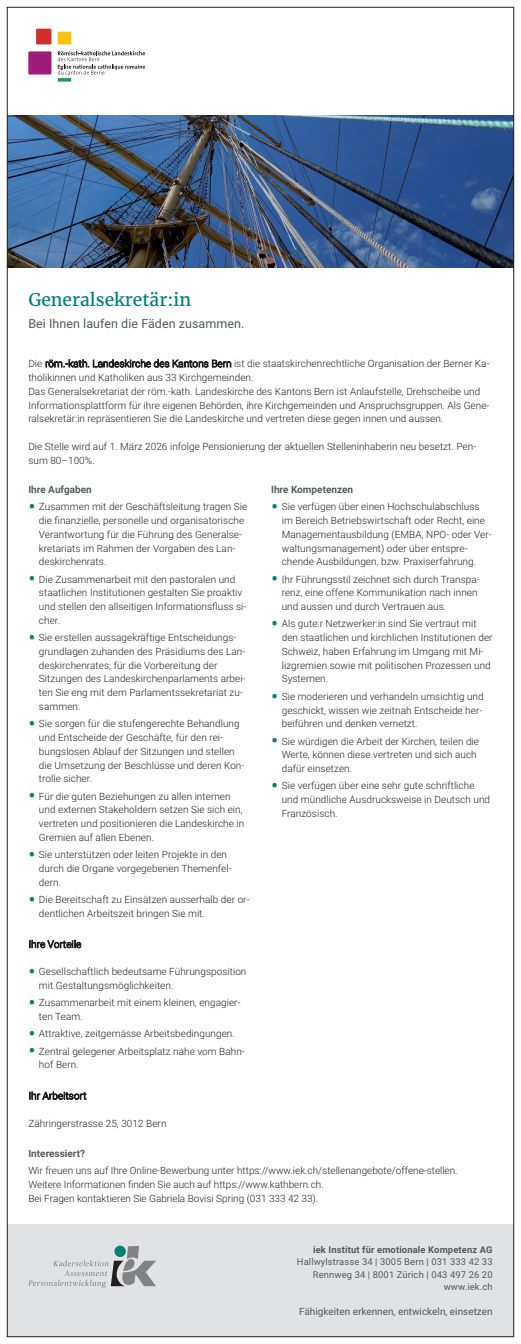
<style>
.page{position:relative;width:521px;height:1344px;background:#fff}
.page>*{position:absolute;margin:0;border:0;box-sizing:border-box;transform-origin:0 0}
.t1{font:17.5px "Merriweather";color:#00817a}
.t2{font:12.5px "Roboto";letter-spacing:.005em;color:#555a5e}
.t3{font:300 10px/13.8px "Roboto";letter-spacing:.005em;color:#231f20}
.t4{font:10px "Roboto";color:#555a5e}
.t5{font:700 10px "Roboto";color:#555a5e}
.t6{font:9.38px/12.5px "Roboto";letter-spacing:.015em;color:#555a5e;text-align:right}
.t7{font:700 9.38px "Roboto";letter-spacing:.015em;color:#555a5e}
.s1{font-weight:400;font-size:21.25px;color:#00817a}
</style>
<div class="page">
<div style="left:7px;top:1224px;width:507px;height:112px;background:#e1e2e4"></div>
<img style="left:9px;top:115px;width:503px;height:153px">
<div style="left:36px;top:29px;width:15px;height:15px;background:#d12d29"></div>
<div style="left:58px;top:32px;width:13px;height:12px;background:#fec210"></div>
<div style="left:28px;top:51px;width:23px;height:24px;background:#9e1b7a"></div>
<svg style="left:58px;top:51px;width:87px;height:24px"></svg>
<svg style="left:58px;top:78px;width:13px;height:4px"></svg>
<svg style="left:28px;top:1245px;width:128px;height:43px"></svg>
<h1 class="t1" style="left:28px;top:290px;width:164px">Generalsekretär:in</h1>
<p class="t2" style="left:28px;top:316px;width:218px">Bei Ihnen laufen die Fäden zusammen.</p>
<p class="t3" style="left:28px;top:357px;width:463px">Die röm.-kath. Landeskirche des Kantons Bern ist die staatskirchenrechtliche Organisation der Berner Ka&shy;tholikinnen und Katholiken aus 33 Kirchgemeinden.<br>Das Generalsekretariat der röm.-kath. Landeskirche des Kantons Bern ist Anlaufstelle, Drehscheibe und Informationsplattform für ihre eigenen Behörden, ihre Kirchgemeinden und Anspruchsgruppen. Als Gene&shy;ralsekretär:in repräsentieren Sie die Landeskirche und vertreten diese gegen innen und aussen.</p>
<p class="t3" style="left:28px;top:439px;width:449px">Die Stelle wird auf 1. März 2026 infolge Pensionierung der aktuellen Stelleninhaberin neu besetzt. Pen&shy;sum 80–100%.</p>
<p class="t5" style="left:28px;top:483px;width:65px">Ihre Aufgaben</p>
<p class="t3" style="left:39px;top:500px;width:210px;text-indent:-11px"><span class="s1">•</span> Zusammen mit der Geschäftsleitung tragen Sie die finanzielle, personelle und organisatorische Verantwortung für die Führung des Generalse&shy;kretariats im Rahmen der Vorgaben des Lan&shy;deskirchenrats.</p>
<p class="t3" style="left:39px;top:572px;width:209px;text-indent:-11px"><span class="s1">•</span> Die Zusammenarbeit mit den pastoralen und staatlichen Institutionen gestalten Sie proaktiv und stellen den allseitigen Informationsfluss si&shy;cher.</p>
<p class="t3" style="left:39px;top:631px;width:208px;text-indent:-11px"><span class="s1">•</span> Sie erstellen aussagekräftige Entscheidungs&shy;grundlagen zuhanden des Präsidiums des Lan&shy;deskirchenrates; für die Vorbereitung der Sitzungen des Landeskirchenparlaments arbei&shy;ten Sie eng mit dem Parlamentssekretariat zu&shy;sammen.</p>
<p class="t3" style="left:39px;top:717px;width:207px;text-indent:-11px"><span class="s1">•</span> Sie sorgen für die stufengerechte Behandlung und Entscheide der Geschäfte, für den rei&shy;bungslosen Ablauf der Sitzungen und stellen die Umsetzung der Beschlüsse und deren Kon&shy;trolle sicher.</p>
<p class="t3" style="left:39px;top:789px;width:207px;text-indent:-11px"><span class="s1">•</span> Für die guten Beziehungen zu allen internen und externen Stakeholdern setzen Sie sich ein, vertreten und positionieren die Landeskirche in Gremien auf allen Ebenen.</p>
<p class="t3" style="left:39px;top:847px;width:194px;text-indent:-11px"><span class="s1">•</span> Sie unterstützen oder leiten Projekte in den durch die Organe vorgegebenen Themenfel&shy;dern.</p>
<p class="t3" style="left:39px;top:892px;width:212px;text-indent:-11px"><span class="s1">•</span> Die Bereitschaft zu Einsätzen ausserhalb der or&shy;dentlichen Arbeitszeit bringen Sie mit.</p>
<p class="t3" style="left:29px;top:937px;width:54px">Ihre Vorteile</p>
<p class="t3" style="left:39px;top:964px;width:209px;text-indent:-11px"><span class="s1">•</span> Gesellschaftlich bedeutsame Führungsposition mit Gestaltungsmöglichkeiten.</p>
<p class="t3" style="left:39px;top:996px;width:203px;text-indent:-11px"><span class="s1">•</span> Zusammenarbeit mit einem kleinen, engagier&shy;ten Team.</p>
<p class="t3" style="left:28px;top:1027px;width:208px"><span class="s1">•</span> Attraktive, zeitgemässe Arbeitsbedingungen.</p>
<p class="t3" style="left:39px;top:1044px;width:207px;text-indent:-11px"><span class="s1">•</span> Zentral gelegener Arbeitsplatz nahe vom Bahn&shy;hof Bern.</p>
<p class="t3" style="left:29px;top:1089px;width:59px">Ihr Arbeitsort</p>
<p class="t3" style="left:28px;top:1116px;width:140px">Zähringerstrasse 25, 3012 Bern</p>
<p class="t5" style="left:271px;top:483px;width:83px">Ihre Kompetenzen</p>
<p class="t3" style="left:282px;top:500px;width:211px;text-indent:-11px"><span class="s1">•</span> Sie verfügen über einen Hochschulabschluss im Bereich Betriebswirtschaft oder Recht, eine Managementausbildung (EMBA, NPO- oder Ver&shy;waltungsmanagement) oder über entspre&shy;chende Ausbildungen, bzw. Praxiserfahrung.</p>
<p class="t3" style="left:282px;top:572px;width:199px;text-indent:-11px"><span class="s1">•</span> Ihr Führungsstil zeichnet sich durch Transpa&shy;renz, eine offene Kommunikation nach innen und aussen und durch Vertrauen aus.</p>
<p class="t3" style="left:282px;top:617px;width:212px;text-indent:-11px"><span class="s1">•</span> Als gute:r Netzwerker:in sind Sie vertraut mit den staatlichen und kirchlichen Institutionen der Schweiz, haben Erfahrung im Umgang mit Mi&shy;lizgremien sowie mit politischen Prozessen und Systemen.</p>
<p class="t3" style="left:282px;top:689px;width:203px;text-indent:-11px"><span class="s1">•</span> Sie moderieren und verhandeln umsichtig und geschickt, wissen wie zeitnah Entscheide her&shy;beiführen und denken vernetzt.</p>
<p class="t3" style="left:282px;top:734px;width:199px;text-indent:-11px"><span class="s1">•</span> Sie würdigen die Arbeit der Kirchen, teilen die<br>Werte, können diese vertreten und sich auch dafür einsetzen.</p>
<p class="t3" style="left:282px;top:779px;width:210px;text-indent:-11px"><span class="s1">•</span> Sie verfügen über eine sehr gute schriftliche und mündliche Ausdrucksweise in Deutsch und<br>Französisch.</p>
<p class="t5" style="left:28px;top:1147px;width:58px">Interessiert?</p>
<p class="t3" style="left:28px;top:1163px;width:431px">Wir freuen uns auf Ihre Online-Bewerbung unter https://www.iek.ch/stellenangebote/offene-stellen.<br>Weitere Informationen finden Sie auch auf https://www.kathbern.ch.<br>Bei Fragen kontaktieren Sie Gabriela Bovisi Spring (031 333 42 33).</p>
<p class="t7" style="left:313px;top:1243px;width:181px">iek Institut für emotionale Kompetenz AG</p>
<p class="t6" style="left:297px;top:1255px;width:197px">Hallwylstrasse 34 | 3005 Bern | 031 333 42 33<br>Rennweg 34 | 8001 Zürich | 043 497 26 20 www.iek.ch</p>
<p class="t4" style="left:299px;top:1305px;width:195px">Fähigkeiten erkennen, entwickeln, einsetzen</p>
</div>
